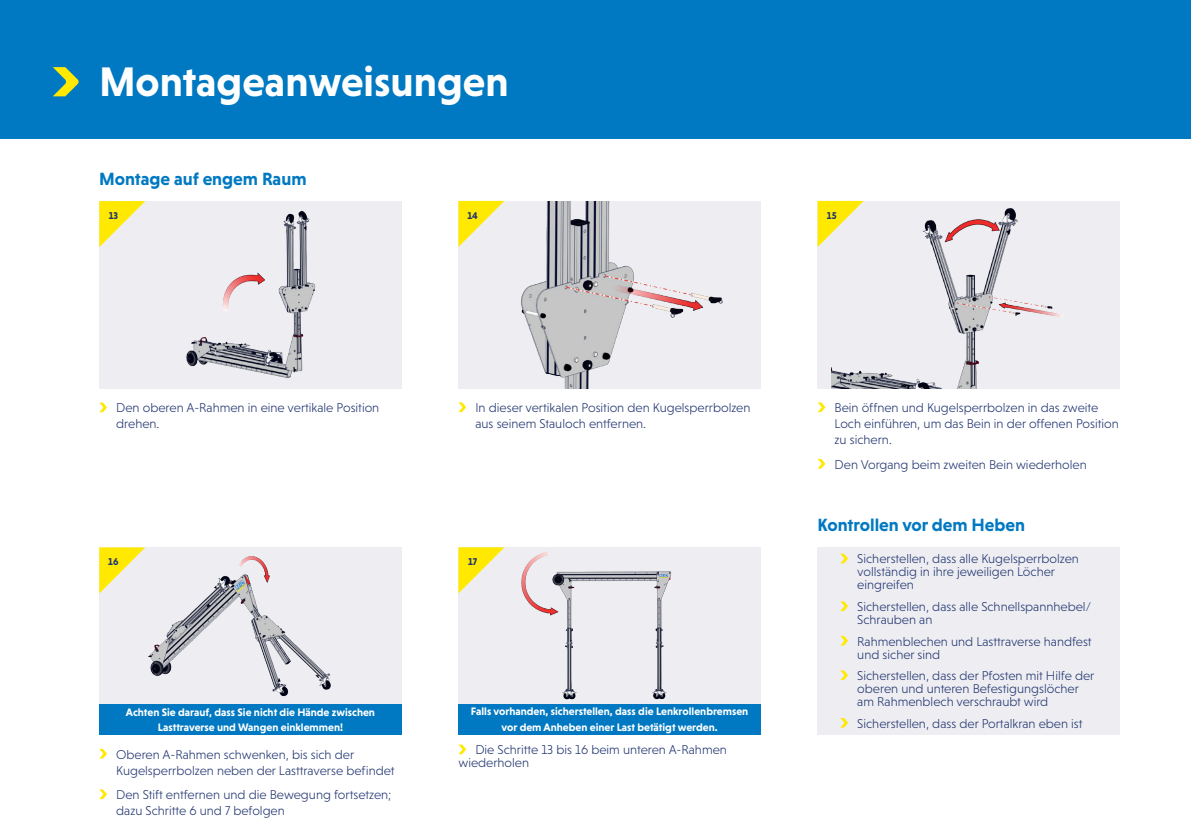
<style>
.page{position:relative;width:1191px;height:840px;background:#fff}
.page>*{position:absolute;margin:0;border:0;box-sizing:border-box;transform-origin:0 0}
.t1{font:700 42px "Niveau Grotesk";color:#fff}
.t2{font:700 18px "Niveau Grotesk";color:#0079c2}
.Assembly_Bullets{font:300 13px/13px "Niveau Grotesk";color:#213570}
.Assembly_NB{font:700 11px/15px "Niveau Grotesk";color:#fff;text-align:center}
.t3{font:700 10px "Niveau Grotesk";color:#213570}
</style>
<div class="page">
<div style="left:0;top:0;width:1191px;height:138px;background:#0079c2"></div>
<div style="left:99px;top:201px;width:303px;height:187px;background:#eeeef2"></div>
<img style="left:186px;top:210px;width:130px;height:168px">
<div style="left:99px;top:547px;width:303px;height:187px;background:#eeeef2"></div>
<img style="left:148px;top:556px;width:183px;height:141px">
<div style="left:458px;top:201px;width:303px;height:187px;background:#eeeef2"></div>
<img style="left:504px;top:201px;width:219px;height:187px">
<div style="left:817px;top:201px;width:303px;height:187px;background:#eeeef2"></div>
<img style="left:831px;top:201px;width:232px;height:187px">
<div style="left:458px;top:547px;width:303px;height:186px;background:#eeeef2"></div>
<img style="left:504px;top:547px;width:168px;height:153px">
<div style="left:817px;top:546px;width:303px;height:187px;background:#eeeef2"></div>
<svg style="left:840px;top:553px;width:8px;height:10px"></svg>
<svg style="left:840px;top:601px;width:8px;height:9px"></svg>
<svg style="left:840px;top:635px;width:8px;height:10px"></svg>
<svg style="left:840px;top:670px;width:8px;height:9px"></svg>
<svg style="left:840px;top:718px;width:8px;height:9px"></svg>
<svg style="left:458px;top:402px;width:8px;height:10px"></svg>
<svg style="left:817px;top:402px;width:8px;height:10px"></svg>
<svg style="left:817px;top:458px;width:8px;height:10px"></svg>
<svg style="left:458px;top:744px;width:8px;height:9px"></svg>
<svg style="left:99px;top:748px;width:8px;height:10px"></svg>
<svg style="left:99px;top:789px;width:8px;height:9px"></svg>
<div style="left:99px;top:704px;width:303px;height:30px;background:#0079c2"></div>
<svg style="left:99px;top:402px;width:8px;height:10px"></svg>
<div style="left:458px;top:704px;width:303px;height:30px;background:#0079c2"></div>
<svg style="left:53px;top:67px;width:26px;height:29px"></svg>
<svg style="left:458px;top:201px;width:46px;height:46px"></svg>
<svg style="left:817px;top:201px;width:46px;height:46px"></svg>
<svg style="left:99px;top:547px;width:46px;height:46px"></svg>
<svg style="left:458px;top:547px;width:46px;height:46px"></svg>
<svg style="left:99px;top:201px;width:46px;height:46px"></svg>
<p class="t1" style="left:99px;top:57px;width:411px">Montageanweisungen</p>
<p class="t2" style="left:99px;top:168px;width:209px">Montage auf engem Raum</p>
<p class="t3" style="left:109px;top:210px;width:11px">13</p>
<p class="Assembly_Bullets" style="left:116px;top:399px;width:265px;line-height:16px">Den oberen A-Rahmen in eine vertikale Position drehen.</p>
<p class="t3" style="left:467px;top:209px;width:12px">14</p>
<p class="t3" style="left:827px;top:209px;width:11px">15</p>
<p class="Assembly_Bullets" style="left:475px;top:399px;width:277px;line-height:16px">In dieser vertikalen Position den Kugelsperrbolzen aus seinem Stauloch entfernen.</p>
<p class="Assembly_Bullets" style="left:834px;top:399px;width:286px;line-height:16px">Bein öffnen und Kugelsperrbolzen in das zweite<br>Loch einführen, um das Bein in der offenen Position zu sichern.</p>
<p class="Assembly_Bullets" style="left:834px;top:457px;width:254px">Den Vorgang beim zweiten Bein wiederholen</p>
<p class="t2" style="left:817px;top:514px;width:209px">Kontrollen vor dem Heben</p>
<p class="t3" style="left:108px;top:556px;width:12px">16</p>
<p class="t3" style="left:468px;top:555px;width:11px">17</p>
<p class="Assembly_NB" style="left:126px;top:703px;width:251px">Achten Sie darauf, dass Sie nicht die Hände zwischen<br>Lasttraverse und Wangen einklemmen!</p>
<p class="Assembly_Bullets" style="left:116px;top:745px;width:280px;line-height:16px">Oberen A-Rahmen schwenken, bis sich der<br>Kugelsperrbolzen neben der Lasttraverse befindet</p>
<p class="Assembly_Bullets" style="left:116px;top:786px;width:277px;line-height:16px">Den Stift entfernen und die Bewegung fortsetzen; dazu Schritte 6 und 7 befolgen</p>
<p class="Assembly_NB" style="left:471px;top:703px;width:279px">Falls vorhanden, sicherstellen, dass die Lenkrollenbremsen vor dem Anheben einer Last betätigt werden.</p>
<p class="Assembly_Bullets" style="left:458px;top:742px;width:270px;text-indent:17px">Die Schritte 13 bis 16 beim unteren A-Rahmen wiederholen</p>
<p class="Assembly_Bullets" style="left:857px;top:552px;width:223px">Sicherstellen, dass alle Kugelsperrbolzen vollständig in ihre jeweiligen Löcher eingreifen</p>
<p class="Assembly_Bullets" style="left:857px;top:599px;width:235px">Sicherstellen, dass alle Schnellspannhebel/<br>Schrauben an</p>
<p class="Assembly_Bullets" style="left:857px;top:634px;width:236px">Rahmenblechen und Lasttraverse handfest und sicher sind</p>
<p class="Assembly_Bullets" style="left:857px;top:668px;width:239px">Sicherstellen, dass der Pfosten mit Hilfe der oberen und unteren Befestigungslöcher am Rahmenblech verschraubt wird</p>
<p class="Assembly_Bullets" style="left:857px;top:716px;width:227px">Sicherstellen, dass der Portalkran eben ist</p>
</div>
